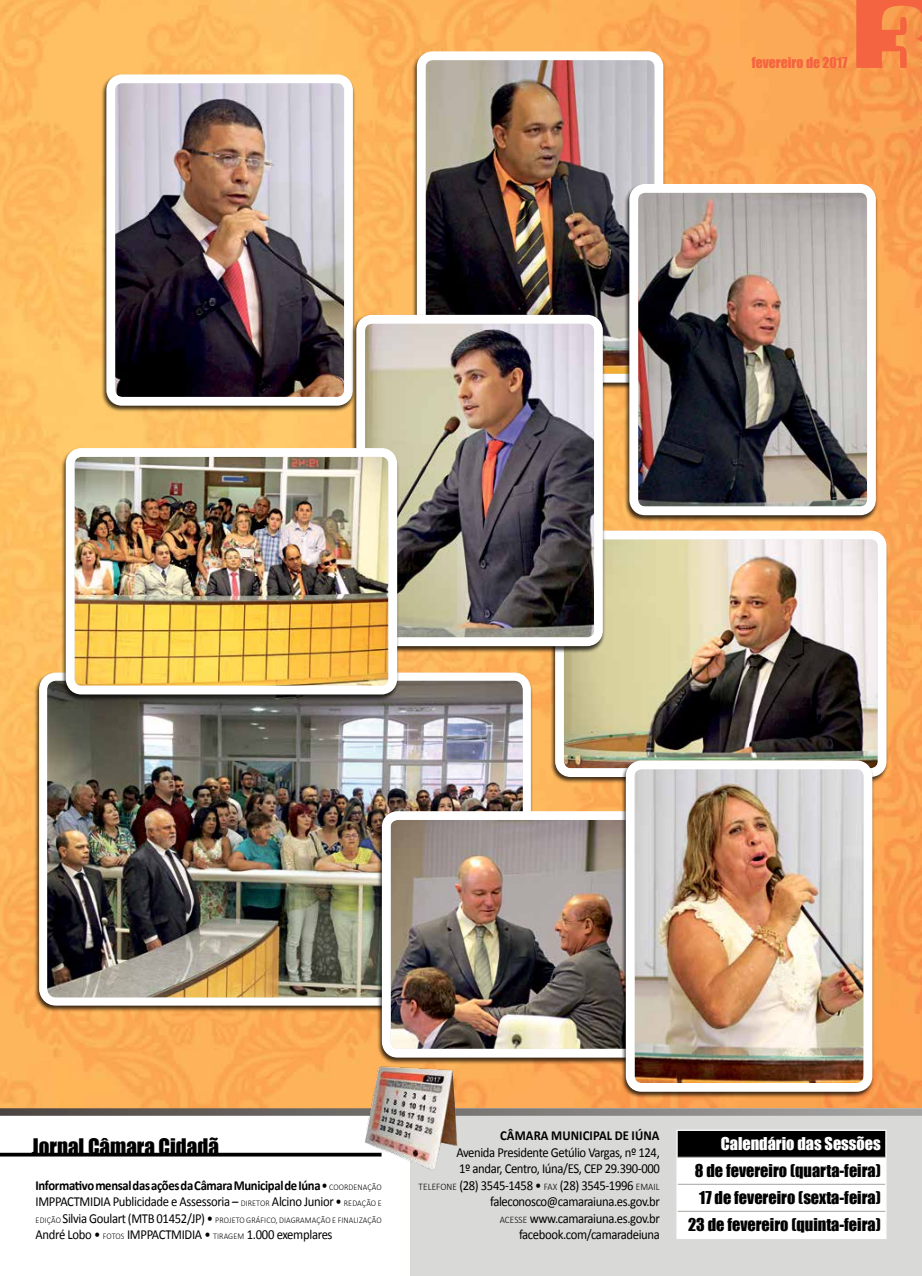
<style>
.page{position:relative;width:922px;height:1276px;background:#fff}
.page>*{position:absolute;margin:0;border:0;box-sizing:border-box;transform-origin:0 0}
.t1{font:21px "Impact";color:#000}
.t2{font:16.25px/27px "Impact";color:#000;text-align:right}
.t3{font:16.25px "Impact";color:#fff}
.t4{font:13.75px/16.5px "Calibri";letter-spacing:-.03em;color:#000;scale:.92 1}
.t5{font:700 13.75px "Calibri";letter-spacing:-.025em;color:#000;scale:.92 1}
.t6{font:700 13.75px "Calibri";letter-spacing:.01em;color:#000;scale:.92 1}
.t7{font:13.75px "Impact";color:#f46440}
.t8{font:300 10px "Calibri";color:#000;scale:.92 1}
.t9{font:300 8.75px "Calibri";letter-spacing:.015em;color:#000;scale:.92 1}
.s1{font-weight:300;font-size:10px}
.s2{font-weight:400}
.s3{font-weight:300;font-size:8.75px}
</style>
<div class="page">
<img style="left:0;top:0;width:921px;height:1108px">
<svg style="left:856px;top:0;width:65px;height:68px;background:#f57944"></svg>
<div style="left:410px;top:1108px;width:511px;height:168px;background:#d9d9d8"></div>
<svg style="left:0;top:1108px;width:921px;height:7px;background:#7d7975"></svg>
<svg style="left:0;top:1152px;width:357px;height:4px"></svg>
<hr style="left:676px;top:1129px;width:210px;height:2px;background:#fff">
<svg style="left:676px;top:1131px;width:210px;height:106px;background:#bfbfbf"></svg>
<hr style="left:676px;top:1237px;width:210px;height:2px;background:#fff">
<hr style="left:677px;top:1210px;width:208px;height:2px;background:#b7b6b4">
<div style="left:34px;top:672px;width:499px;height:340px;background:#000;opacity:.75"></div>
<img style="left:48px;top:681px;width:473px;height:315px">
<div style="left:39px;top:672px;width:491px;height:333px;border:8px solid #fff;border-radius:13px"></div>
<div style="left:376px;top:810px;width:339px;height:254px;background:#000;opacity:.75"></div>
<img style="left:392px;top:821px;width:228px;height:226px">
<div style="left:382px;top:811px;width:331px;height:246px;border:9px solid #fff;border-radius:11px"></div>
<div style="left:549px;top:530px;width:339px;height:254px;background:#000;opacity:.75"></div>
<img style="left:565px;top:540px;width:311px;height:227px">
<div style="left:555px;top:530px;width:331px;height:247px;border:9px solid #fff;border-radius:11px"></div>
<div style="left:101px;top:74px;width:254px;height:339px;background:#000;opacity:.75"></div>
<img style="left:116px;top:84px;width:227px;height:312px">
<div style="left:106px;top:74px;width:247px;height:332px;border:9px solid #fff;border-radius:11px"></div>
<div style="left:411px;top:51px;width:254px;height:338px;background:#000;opacity:.75"></div>
<img style="left:426px;top:61px;width:227px;height:312px">
<div style="left:416px;top:51px;width:247px;height:332px;border:9px solid #fff;border-radius:11px"></div>
<div style="left:623px;top:183px;width:255px;height:339px;background:#000;opacity:.75"></div>
<img style="left:639px;top:194px;width:226px;height:311px">
<div style="left:629px;top:184px;width:246px;height:331px;border:9px solid #fff;border-radius:11px"></div>
<div style="left:620px;top:760px;width:254px;height:338px;background:#000;opacity:.75"></div>
<img style="left:635px;top:770px;width:227px;height:311px">
<div style="left:625px;top:760px;width:247px;height:331px;border:9px solid #fff;border-radius:11px"></div>
<img style="left:357px;top:1064px;width:107px;height:106px">
<div style="left:351px;top:314px;width:254px;height:339px;background:#000;opacity:.75"></div>
<img style="left:366px;top:325px;width:226px;height:311px">
<div style="left:356px;top:315px;width:246px;height:331px;border:9px solid #fff;border-radius:11px"></div>
<div style="left:60px;top:447px;width:339px;height:254px;background:#000;opacity:.75"></div>
<img style="left:76px;top:458px;width:311px;height:226px">
<div style="left:66px;top:448px;width:331px;height:246px;border:9px solid #fff;border-radius:11px"></div>
<p class="t7" style="left:751px;top:52px;width:97px">fevereiro de 2017</p>
<p class="t6" style="left:500px;top:1126px;width:175px">Câmara Municipal de Iúna</p>
<p class="t4" style="left:456px;top:1143px;width:223px">Avenida Presidente Getúlio Vargas, nº 124,<br>1º andar, Centro, Iúna/ES, CEP 29.390-000</p>
<h1 class="t1" style="left:32px;top:1130px;width:188px">Jornal Câmara Cidadã</h1>
<p class="t3" style="left:720px;top:1131px;width:161px">Calendário das Sessões</p>
<p class="t2" style="left:688px;top:1157px;width:194px">8 de fevereiro (quarta-feira)<br>17 de fevereiro (sexta-feira)<br>23 de fevereiro (quinta-feira)</p>
<p class="t8" style="left:418px;top:1180px;width:11px">TELEFONE</p>
<p class="t4" style="left:490px;top:1176px;width:186px;text-indent:-31px">(28) 3545-1458 • <span class="s1">FAX</span> (28) 3545-1996 <span class="s1">EMAIL </span>faleconosco@camaraiuna.es.gov.br</p>
<p class="t8" style="left:499px;top:1213px;width:12px">ACESSE</p>
<p class="t5" style="left:35px;top:1176px;width:330px">Informativo mensal das ações da Câmara Municipal de Iúna <span class="s2">•</span> <span class="s3">COORDENA</span></p>
<p class="t9" style="left:367px;top:1181px;width:16px">ÇÃO</p>
<p class="t4" style="left:35px;top:1193px;width:234px">IMPPACTMIDIA Publicidade e Assessoria – <span class="s3">DIRETOR</span></p>
<p class="t4" style="left:272px;top:1193px;width:119px">Alcino Junior• <span class="s3">REDAÇÃO E</span></p>
<p class="t4" style="left:36px;top:1209px;width:206px"><span class="s3">EDI ÇÃO</span> Silvia Goulart (MTB 01452/JP) • <span class="s3">PROJETO</span></p>
<p class="t9" style="left:246px;top:1214px;width:21px">GRÁFICO</p>
<p class="t9" style="left:276px;top:1214px;width:15px">, DIAGRAMA</p>
<p class="t9" style="left:316px;top:1214px;width:32px">ÇÃO E FINALI</p>
<p class="t9" style="left:359px;top:1214px;width:25px">ZAÇÃO</p>
<p class="t4" style="left:35px;top:1226px;width:204px">André Lobo • <span class="s3">FOTOS</span> IMPPACTMIDIA • <span class="s3">TIRAGEM</span></p>
<p class="t4" style="left:247px;top:1226px;width:95px">1.000 exemplares</p>
<p class="t4" style="left:519px;top:1209px;width:154px;text-align:right">www.camaraiuna.es.gov.br facebook.com/camaradeiuna</p>
</div>
